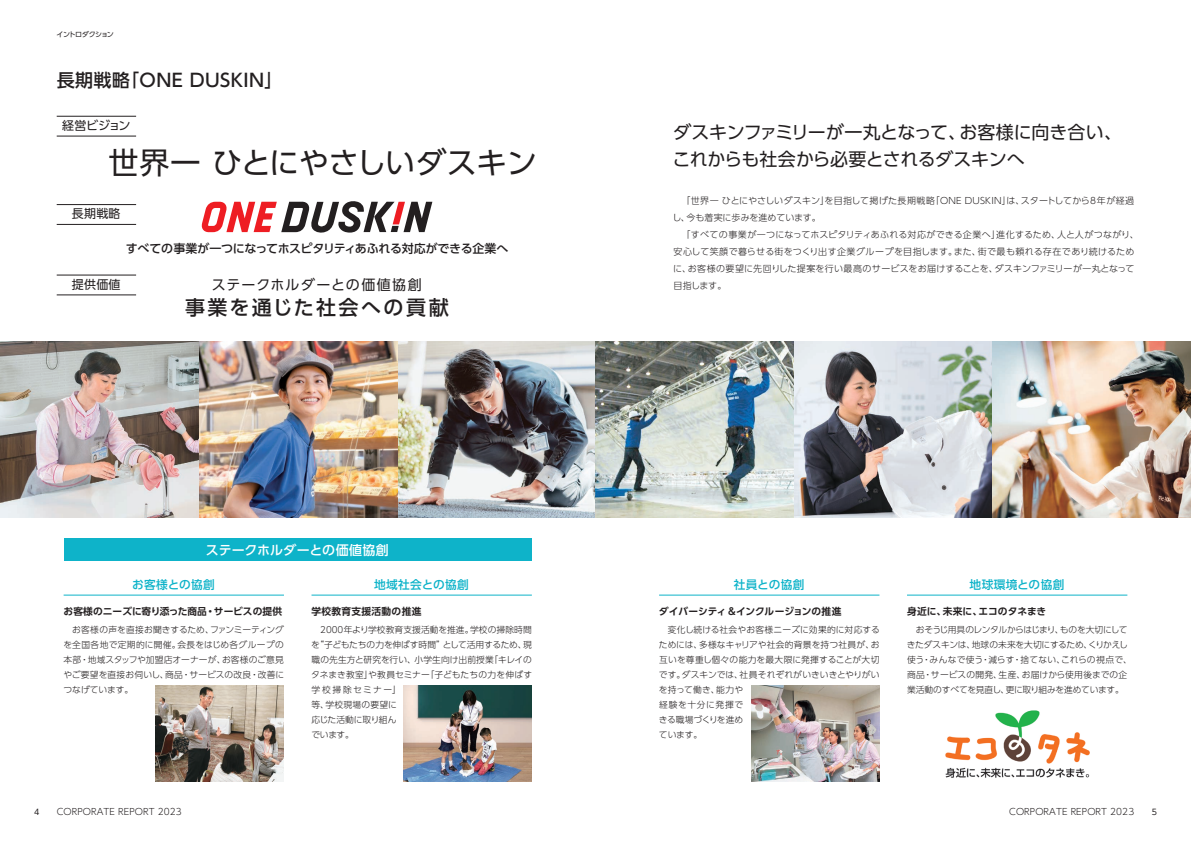
<style>
.page{position:relative;width:1191px;height:842px;background:#fff}
.page>*{position:absolute;margin:0;border:0;box-sizing:border-box;transform-origin:0 0}
.t1{font:30px "UD Shin Go Pro";letter-spacing:-.005em;color:#231f20}
.t2{font:500 20px "UD Shin Go Pro";letter-spacing:.125em;color:#231f20}
.t3{font:18px/27px "UD Shin Go Pro";letter-spacing:-.02em;color:#231f20}
.t4{font:500 18px "UD Shin Go Pro";letter-spacing:.025em;color:#231f20}
.t5{font:14px "UD Shin Go Pro";letter-spacing:.08em;color:#231f20}
.t6{font:500 13px "UD Shin Go Pro";letter-spacing:.005em;color:#fff}
.t7{font:500 12px "UD Shin Go Pro";letter-spacing:-.025em;color:#231f20}
.t8{font:12px "UD Shin Go Pro";letter-spacing:.02em;color:#231f20}
.t9{font:500 11.7px "UD Shin Go Pro";letter-spacing:.035em;color:#0eb3c9}
.t10{font:700 9.7px "UD Shin Go Pro De";letter-spacing:.005em;color:#231f20}
.t11{font:700 9.7px "UD Shin Go Pro De";letter-spacing:.03em;color:#231f20}
.t12{font:300 9px/17px "UD Shin Go Pro";letter-spacing:.01em;color:#231f20}
.t13{font:300 8.7px/15.1px "UD Shin Go Pro";letter-spacing:.005em;color:#231f20}
.t14{font:300 8.7px/15.1px "UD Shin Go Pro";letter-spacing:-.015em;color:#231f20}
.t15{font:8px "UD Shin Go Pro";color:#231f20}
.t16{font:7px "UD Shin Go Pro";letter-spacing:-.08em;color:#231f20}
</style>
<div class="page">
<hr style="left:57px;top:116px;width:79px;height:1px;background:#231f20">
<hr style="left:57px;top:136px;width:79px;height:1px;background:#231f20">
<hr style="left:57px;top:204px;width:79px;height:1px;background:#231f20">
<hr style="left:57px;top:224px;width:79px;height:1px;background:#231f20">
<hr style="left:57px;top:275px;width:79px;height:1px;background:#231f20">
<hr style="left:57px;top:295px;width:79px;height:1px;background:#231f20">
<img style="left:0;top:341px;width:1191px;height:177px">
<svg style="left:201px;top:201px;width:231px;height:32px"></svg>
<hr style="left:64px;top:595px;width:220px;height:1px;background:#0eb3c9">
<img style="left:156px;top:686px;width:128px;height:96px">
<hr style="left:311px;top:595px;width:221px;height:1px;background:#0eb3c9">
<hr style="left:659px;top:595px;width:220px;height:1px;background:#0eb3c9">
<img style="left:751px;top:686px;width:128px;height:96px">
<hr style="left:907px;top:595px;width:220px;height:1px;background:#0eb3c9">
<div style="left:64px;top:538px;width:467px;height:23px;background:#0eb3c9"></div>
<img style="left:403px;top:686px;width:128px;height:96px">
<img style="left:945px;top:710px;width:145px;height:68px">
<p class="t16" style="left:56px;top:29px;width:59px">イントロダクション</p>
<h3 class="t4" style="left:57px;top:65px;width:227px">長期戦略「ONE DUSKIN」</h3>
<h3 class="t8" style="left:62px;top:116px;width:70px">経営ビジョン</h3>
<h1 class="t1" style="left:108px;top:139px;width:430px">世界一 ひとにやさしいダスキン</h1>
<h3 class="t8" style="left:72px;top:204px;width:50px">長期戦略</h3>
<h3 class="t7" style="left:126px;top:238px;width:384px">すべての事業が一つになってホスピタリティあふれる対応ができる企業へ</h3>
<h3 class="t3" style="left:672px;top:118px;width:451px">ダスキンファミリーが一丸となって、お客様に向き合い、これからも社会から必要とされるダスキンへ</h3>
<p class="t12" style="left:672px;top:192px;width:463px;text-indent:9px">「世界一 ひとにやさしいダスキン」を目指して掲げた長期戦略「ONE DUSKIN」は、スタートしてから8年が経過し、今も着実に歩みを進めています。</p>
<p class="t12" style="left:673px;top:226px;width:467px;text-indent:9px">「すべての事業が一つになってホスピタリティあふれる対応ができる企業へ」進化するため、人と人がつながり、安心して笑顔で暮らせる街をつくり出す企業グループを目指します。また、街で最も頼れる存在であり続けるために、お客様の要望に先回りした提案を行い最高のサービスをお届けすることを、ダスキンファミリーが一丸となって</p>
<h3 class="t8" style="left:72px;top:275px;width:50px">提供価値</h3>
<h3 class="t5" style="left:212px;top:274px;width:211px">ステークホルダーとの価値協創</h3>
<p class="t12" style="left:673px;top:277px;width:55px">目指します。</p>
<h2 class="t2" style="left:185px;top:292px;width:265px">事業を通じた社会への貢献</h2>
<h3 class="t6" style="left:206px;top:539px;width:184px">ステークホルダーとの価値協創</h3>
<h3 class="t9" style="left:374px;top:575px;width:96px">地域社会との協創</h3>
<p class="t11" style="left:311px;top:604px;width:111px">学校教育支援活動の推進</p>
<h3 class="t9" style="left:132px;top:575px;width:84px">お客様との協創</h3>
<p class="t10" style="left:64px;top:604px;width:220px">お客様のニーズに寄り添った商品・サービスの提供</p>
<p class="t13" style="left:63px;top:622px;width:222px;text-align:justify;text-indent:9px">お客様の声を直接お聞きするため、ファンミーティングを全国各地で定期的に開催。会長をはじめ各グループの本部・地域スタッフや加盟店オーナーが、お客様のご意見やご要望を直接お伺いし、商品・サービスの改良・改善につなげています。</p>
<p class="t13" style="left:311px;top:622px;width:222px;text-indent:9px">2000年より学校教育支援活動を推進。学校の掃除時間を“子どもたちの力を伸ばす時間”として活用するため、現職の先生方と研究を行い、小学生向け出前授業「キレイのタネまき教室」や教員セミナー「子どもたちの力を伸ばす学校掃除セミナー」<br>等、学校現場の要望に<br>応じた活動に取り組ん<br>でいます。</p>
<h3 class="t9" style="left:969px;top:575px;width:96px">地球環境との協創</h3>
<p class="t10" style="left:907px;top:604px;width:141px">身近に、未来に、エコのタネまき</p>
<h3 class="t9" style="left:733px;top:575px;width:72px">社員との協創</h3>
<p class="t10" style="left:659px;top:604px;width:184px">ダイバーシティ &amp;インクルージョンの推進</p>
<p class="t13" style="left:659px;top:622px;width:222px;text-indent:9px">変化し続ける社会やお客様ニーズに効果的に対応するためには、多様なキャリアや社会的背景を持つ社員が、お互いを尊重し個々の能力を最大限に発揮することが大切です。ダスキンでは、社員それぞれがいきいきとやりがいを持って働き、能力や<br>経験を十分に発揮で<br>きる職場づくりを進め<br>ています。</p>
<p class="t14" style="left:906px;top:622px;width:226px;text-indent:9px">おそうじ用具のレンタルからはじまり、ものを大切にしてきたダスキンは、地球の未来を大切にするため、くりかえし使う・みんなで使う・減らす・捨てない、これらの視点で、商品・サービスの開発、生産、お届けから使用後までの企業活動のすべてを見直し、更に取り組みを進めています。</p>
<p class="t15" style="left:34px;top:805px;width:7px">4</p>
<p class="t12" style="left:57px;top:803px;width:127px">CORPORATE REPORT 2023</p>
<p class="t12" style="left:1009px;top:803px;width:127px">CORPORATE REPORT 2023</p>
<p class="t15" style="left:1151px;top:805px;width:7px">5</p>
</div>
